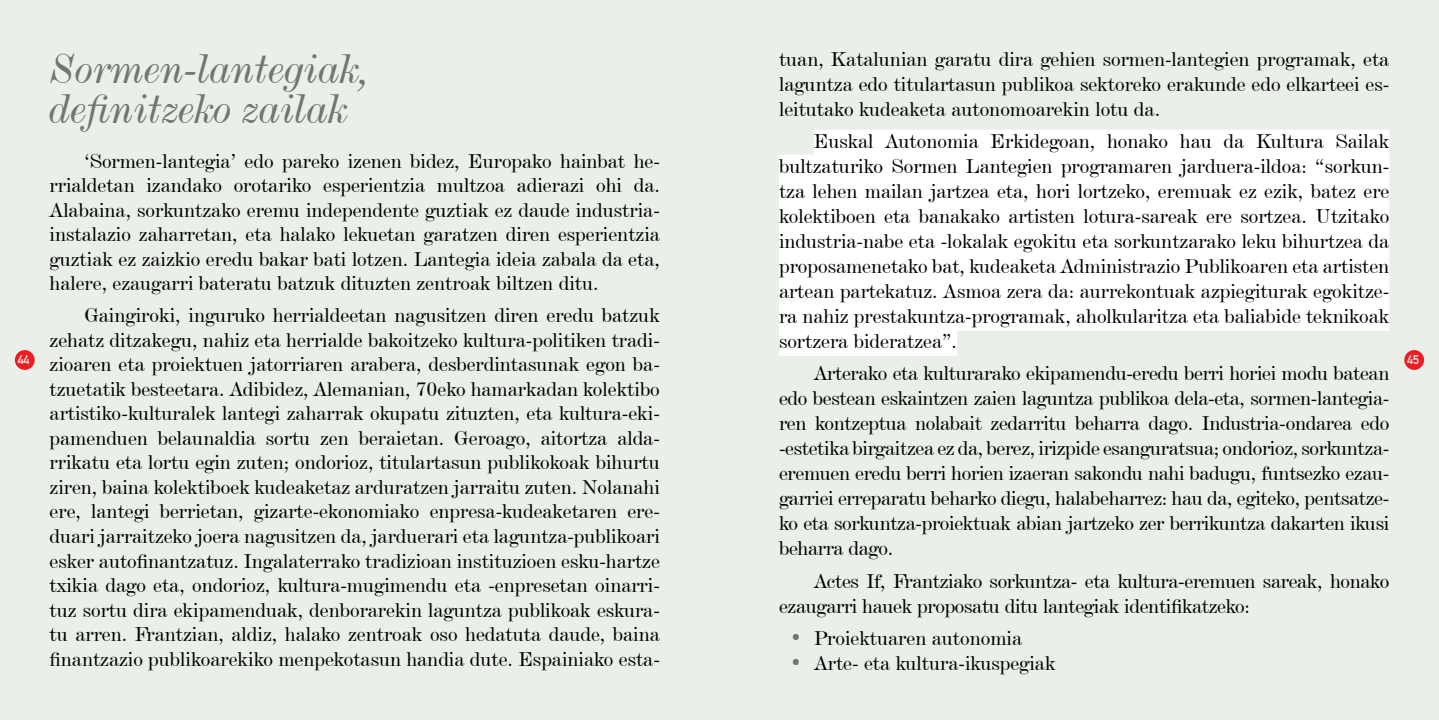
<style>
.page{position:relative;width:1439px;height:720px;background:#fff}
.page>*{position:absolute;margin:0;border:0;box-sizing:border-box;transform-origin:0 0}
.t1{font:43.75px/40.2px "De Vinne BT Italic Text";color:#6d796e}
.t2{font:21px/24.5px "De Vinne BT Text";color:#000;text-align:justify}
.t3{font:12.25px "DIN Mittelschrift Std";color:#eaefe9}
.s1{color:#6d796e}
</style>
<div class="page">
<div style="left:0;top:0;width:719px;height:719px;background:#eaefe9"></div>
<div style="left:719px;top:0;width:720px;height:719px;background:#eaefe9"></div>
<div style="left:1404px;top:350px;width:20px;height:20px;background:#ed1d24;border-radius:50%"></div>
<div style="left:15px;top:350px;width:20px;height:20px;background:#ed1d24;border-radius:50%"></div>
<div style="left:814px;top:130px;width:575px;height:26px;background:#fff"></div>
<div style="left:779px;top:155px;width:610px;height:26px;background:#fff"></div>
<div style="left:779px;top:179px;width:610px;height:27px;background:#fff"></div>
<div style="left:779px;top:204px;width:610px;height:27px;background:#fff"></div>
<div style="left:779px;top:229px;width:610px;height:27px;background:#fff"></div>
<div style="left:779px;top:254px;width:610px;height:27px;background:#fff"></div>
<div style="left:779px;top:279px;width:610px;height:27px;background:#fff"></div>
<div style="left:779px;top:304px;width:610px;height:27px;background:#fff"></div>
<div style="left:779px;top:329px;width:178px;height:27px;background:#fff"></div>
<p class="t2" style="left:779px;top:46px;width:612px;line-height:25px">tuan, Katalunian garatu dira gehien sormen-lantegien programak, eta laguntza edo titulartasun publikoa sektoreko erakunde edo elkarteei es&shy;leitutako kudeaketa autonomoarekin lotu da.</p>
<p class="t2" style="left:779px;top:128px;width:612px;line-height:25px;text-indent:35px">Euskal Autonomia Erkidegoan, honako hau da Kultura Sailak bultzaturiko Sormen Lantegien programaren jarduera-ildoa: “sorkun&shy;tza lehen mailan jartzea eta, hori lortzeko, eremuak ez ezik, batez ere kolektiboen eta banakako artisten lotura-sareak ere sortzea. Utzitako industria-nabe eta -lokalak egokitu eta sorkuntzarako leku bihurtzea da proposamenetako bat, kudeaketa Administrazio Publikoaren eta artisten artean partekatuz. Asmoa zera da: aurrekontuak azpiegiturak egokitze&shy;ra nahiz prestakuntza-programak, aholkularitza eta baliabide teknikoak sortzera bideratzea”.</p>
<p class="t2" style="left:779px;top:360px;width:612px;line-height:25px;text-indent:35px">Arterako eta kulturarako ekipamendu-eredu berri horiei modu batean edo bestean eskaintzen zaien laguntza publikoa dela-eta, sormen-lantegia&shy;ren kontzeptua nolabait zedarritu beharra dago. Industria-ondarea edo -estetika birgaitzea ez da, berez, irizpide esanguratsua; ondorioz, sorkuntza&shy;eremuen eredu berri horien izaeran sakondu nahi badugu, funtsezko ezau&shy;garriei erreparatu beharko diegu, halabeharrez: hau da, egiteko, pentsatze&shy;ko eta sorkuntza-proiektuak abian jartzeko zer berrikuntza dakarten ikusi beharra dago.</p>
<p class="t2" style="left:779px;top:567px;width:612px;line-height:25px;text-indent:35px">Actes If, Frantziako sorkuntza- eta kultura-eremuen sareak, honako ezaugarri hauek proposatu ditu lantegiak identifikatzeko:</p>
<p class="t2" style="left:790px;top:625px;width:234px"><span class="s1">•</span> Proiektuaren autonomia</p>
<p class="t2" style="left:790px;top:650px;width:267px"><span class="s1">•</span> Arte- eta kultura-ikuspegiak</p>
<h1 class="t1" style="left:50px;top:47px;width:322px">Sormen-lantegiak, definitzeko zailak</h1>
<p class="t2" style="left:50px;top:148px;width:612px;text-indent:35px">‘Sormen-lantegia’ edo pareko izenen bidez, Europako hainbat he&shy;rrialdetan izandako orotariko esperientzia multzoa adierazi ohi da.<br>Alabaina, sorkuntzako eremu independente guztiak ez daude industria&shy;instalazio zaharretan, eta halako lekuetan garatzen diren esperientzia guztiak ez zaizkio eredu bakar bati lotzen. Lantegia ideia zabala da eta, halere, ezaugarri bateratu batzuk dituzten zentroak biltzen ditu.</p>
<p class="t2" style="left:50px;top:302px;width:612px;text-indent:35px">Gaingiroki, inguruko herrialdeetan nagusitzen diren eredu batzuk zehatz ditzakegu, nahiz eta herrialde bakoitzeko kultura-politiken tradi&shy;zioaren eta proiektuen jatorriaren arabera, desberdintasunak egon ba&shy;tzuetatik besteetara. Adibidez, Alemanian, 70eko hamarkadan kolektibo artistiko-kulturalek lantegi zaharrak okupatu zituzten, eta kultura-eki&shy;pamenduen belaunaldia sortu zen beraietan. Geroago, aitortza alda&shy;rrikatu eta lortu egin zuten; ondorioz, titulartasun publikokoak bihurtu ziren, baina kolektiboek kudeaketaz arduratzen jarraitu zuten. Nolanahi ere, lantegi berrietan, gizarte-ekonomiako enpresa-kudeaketaren ere&shy;duari jarraitzeko joera nagusitzen da, jarduerari eta laguntza-publikoari esker autofinantzatuz. Ingalaterrako tradizioan instituzioen esku-hartze txikia dago eta, ondorioz, kultura-mugimendu eta -enpresetan oinarri&shy;tuz sortu dira ekipamenduak, denborarekin laguntza publikoak eskura&shy;tu arren. Frantzian, aldiz, halako zentroak oso hedatuta daude, baina finantzazio publikoarekiko menpekotasun handia dute. Espainiako esta-</p>
<p class="t3" style="left:18px;top:353px;width:13px">44</p>
<p class="t3" style="left:1407px;top:353px;width:13px">45</p>
</div>
